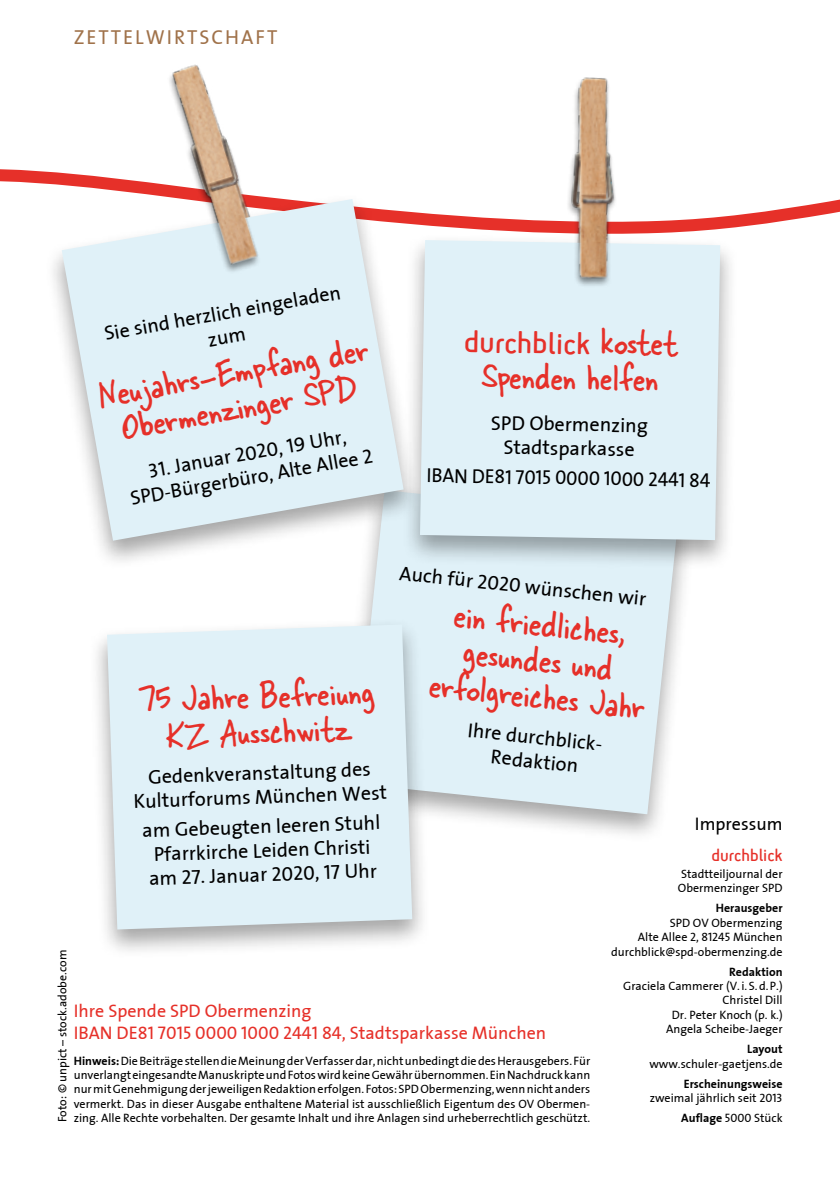
<style>
.page{position:relative;width:840px;height:1191px;background:#fff}
.page>*{position:absolute;margin:0;border:0;box-sizing:border-box;transform-origin:0 0}
.t1{font:40px/36px "Skippy Sharp";color:#e63029;text-align:center}
.t2{font:32px "Sci Fly Sans";color:#e63029}
.t3{font:20px/24px "The Sans ZHW1 Plain";color:#000;text-align:center}
.t4{font:20px "The Sans ZHW1 Plain";color:#000;scale:.96 1}
.t5{font:20px "The Sans ZHW1 Plain";letter-spacing:.1em;color:#a0724a}
.t6{font:18px/21.6px "The Sans ZHW1 Plain";color:#e63029}
.t7{font:18px "Sci Fly Sans";color:#e63029}
.t8{font:18px "The Sans ZHW1 Plain";color:#000}
.t9{font:12px/14.4px "The Sans ZHW1 Plain";color:#000;text-align:right}
.t10{font:12px "The Sans Bold ZHW1 Plain";color:#000}
.s1{font-family:"Skippy Sharp";font-size:40px}
.s2{font-family:"The Sans Bold ZHW1 Plain"}
</style>
<div class="page">
<svg style="left:0;top:169px;width:839px;height:63px"></svg>
<img style="left:147px;top:64px;width:138px;height:129px">
<img style="left:552px;top:77px;width:78px;height:155px">
<div style="left:335px;top:483px;width:361px;height:360px;background:#000;opacity:.35"></div>
<svg style="left:353px;top:569px;width:324px;height:245px;fill:#e0f1f8"></svg>
<div style="left:44px;top:193px;width:377px;height:376px;background:#000;opacity:.35"></div>
<svg style="left:62px;top:199px;width:341px;height:341px;fill:#e0f1f8"></svg>
<div style="left:401px;top:232px;width:337px;height:338px;background:#000;opacity:.35"></div>
<div style="left:420px;top:240px;width:299px;height:300px;background:#e0f1f8"></div>
<div style="left:89px;top:617px;width:342px;height:342px;background:#000;opacity:.35"></div>
<div style="left:107px;top:624px;width:305px;height:305px;background:#e0f1f8"></div>
<div style="left:166px;top:65px;width:95px;height:209px;background:#000;opacity:.45"></div>
<div style="left:565px;top:78px;width:52px;height:210px;background:#000;opacity:.45"></div>
<h3 class="t5" style="left:74px;top:21px;width:205px">ZETTELWIRTSCHAFT</h3>
<h3 class="t3" style="left:102px;top:321px;width:241px;rotate:-10deg">Sie sind herzlich eingeladen zum</h3>
<h1 class="t1" style="left:94px;top:376px;width:276px;rotate:-10deg">Neujahrs-Empfang der<br>Obermenzinger SPD</h1>
<h3 class="t3" style="left:124px;top:462px;width:247px;rotate:-10deg">31. Januar 2020, 19 Uhr,<br>SPD-Bürgerbüro, Alte Allee 2</h3>
<h2 class="t2" style="left:464px;top:323px;width:215px;rotate:1deg">durchblick <span class="s1">kostet</span></h2>
<h1 class="t1" style="left:482px;top:355px;width:177px;rotate:1deg">Spenden helfen</h1>
<h3 class="t3" style="left:491px;top:410px;width:158px;rotate:1deg">SPD Obermenzing<br>Stadtsparkasse</h3>
<h3 class="t4" style="left:427px;top:459px;width:297px;rotate:1deg">IBAN DE81 7015 0000 1000 2441 84</h3>
<h3 class="t3" style="left:400px;top:560px;width:249px;rotate:6deg">Auch für 2020 wünschen wir</h3>
<h1 class="t1" style="left:439px;top:592px;width:218px;rotate:6deg">ein friedliches, gesundes und erfolgreiches Jahr</h1>
<h3 class="t3" style="left:469px;top:717px;width:140px;rotate:6deg">Ihre durchblick-<br>Redaktion</h3>
<h1 class="t1" style="left:138px;top:679px;width:236px;rotate:-2deg">75 Jahre Befreiung<br>KZ Ausschwitz</h1>
<h3 class="t3" style="left:132px;top:764px;width:255px;rotate:-2deg">Gedenkveranstaltung des<br>Kulturforums München West</h3>
<h3 class="t3" style="left:142px;top:818px;width:239px;text-align:left;rotate:-2deg">am Gebeugten leeren Stuhl<br>Pfarrkirche Leiden Christi am 27. Januar 2020, 17 Uhr</h3>
<h3 class="t8" style="left:694px;top:809px;width:89px">Impressum</h3>
<h3 class="t7" style="left:711px;top:845px;width:73px">durchblick</h3>
<p class="t9" style="left:677px;top:866px;width:106px;text-align:left">Stadtteiljournal der<br>Obermenzinger SPD</p>
<p class="t10" style="left:715px;top:898px;width:68px">Herausgeber</p>
<p class="t9" style="left:611px;top:915px;width:173px">SPD OV Obermenzing<br>Alte Allee 2, 81245 München durchblick@spd-obermenzing.de</p>
<p class="t10" style="left:728px;top:961px;width:55px">Redaktion</p>
<p class="t9" style="left:622px;top:978px;width:161px">Graciela Cammerer (V.i.S.d.P.)<br>Christel Dill<br>Dr. Peter Knoch (p. k.)<br>Angela Scheibe-Jaeger</p>
<p class="t10" style="left:746px;top:1039px;width:37px">Layout</p>
<p class="t9" style="left:649px;top:1056px;width:135px">www.schuler-gaetjens.de</p>
<p class="t10" style="left:683px;top:1073px;width:100px">Erscheinungsweise</p>
<p class="t9" style="left:649px;top:1090px;width:134px">zweimal jährlich seit 2013</p>
<p class="t9" style="left:55px;top:1122px;width:174px;rotate:-90deg">Foto: © unpict – stock.adobe.com</p>
<h3 class="t6" style="left:74px;top:1000px;width:474px">Ihre Spende SPD Obermenzing<br>IBAN DE81 7015 0000 1000 2441 84, Stadtsparkasse München</h3>
<p class="t9" style="left:74px;top:1053px;width:517px;text-align:justify"><span class="s2">Hinweis:</span> Die Beiträge stellen die Meinung der Verfasser dar, nicht unbedingt die des Herausgebers. Für unverlangt eingesandte Manuskripte und Fotos wird keine Gewähr übernommen. Ein Nachdruck kann nur mit Genehmigung der jeweiligen Redaktion erfolgen. Fotos: SPD Obermenzing, wenn nicht anders vermerkt. Das in dieser Ausgabe enthaltene Material ist ausschließlich Eigentum des OV Obermen&shy;zing. Alle Rechte vorbehalten. Der gesamte Inhalt und ihre Anlagen sind urheberrechtlich geschützt.</p>
<p class="t9" style="left:681px;top:1110px;width:103px"><span class="s2">Auflage</span> 5000 Stück</p>
</div>
